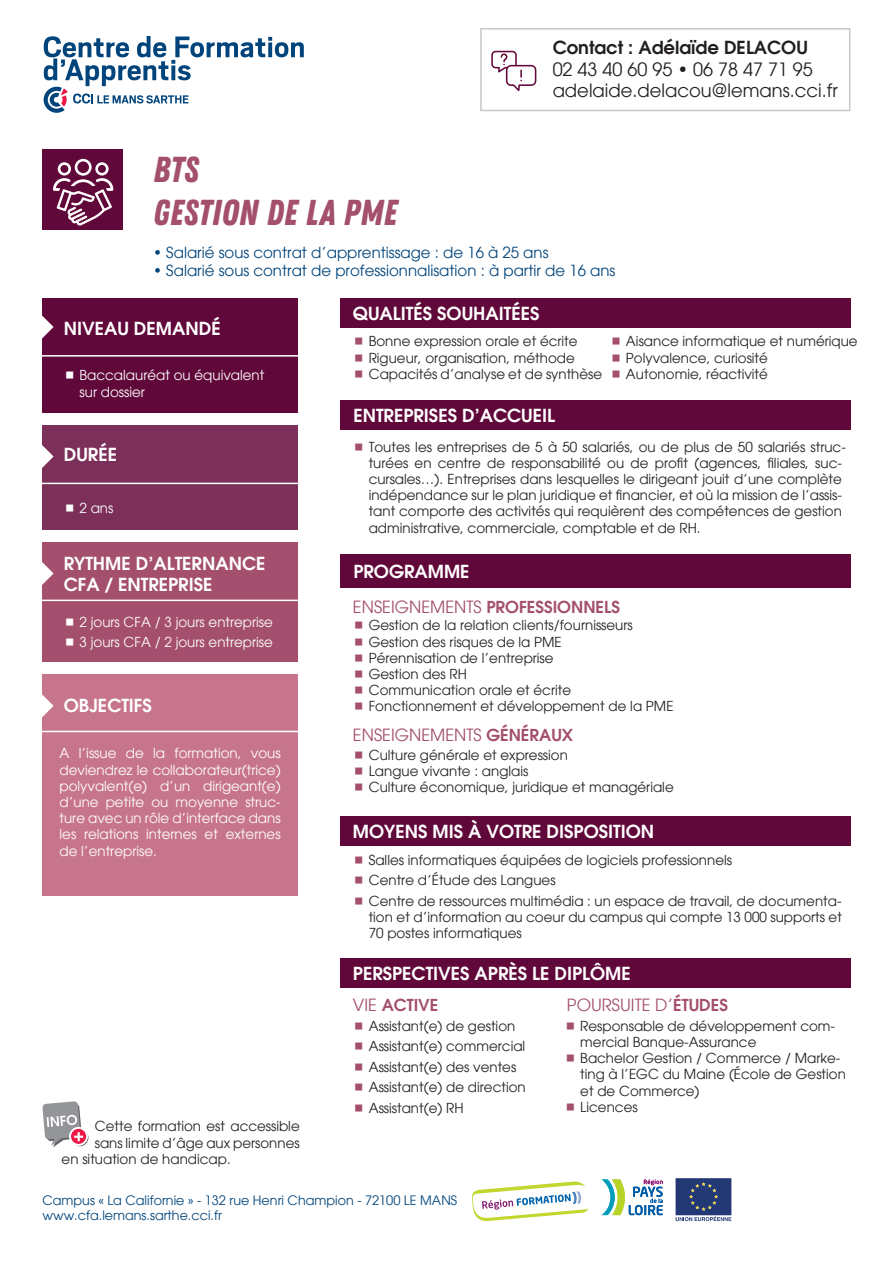
<style>
.page{position:relative;width:893px;height:1263px;background:#fff}
.page>*{position:absolute;margin:0;border:0;box-sizing:border-box;transform-origin:0 0}
.t1{font:36px/43.2px "Zing Rust Demo Base";color:#a34f6d}
.t2{font:600 18px/21.6px "Avant Garde";color:#fff}
.t3{font:18px/21.6px "Avant Garde";color:#231f20}
.t4{font:600 18px "Avant Garde";color:#231f20}
.t5{font:16.5px "Avant Garde";color:#a34f6d}
.t6{font:600 16.5px "Avant Garde";color:#a34f6d}
.t7{font:15px "Avant Garde";color:#00447b}
.t8{font:13.5px/16.2px "Avant Garde";color:#231f20}
.t9{font:13.5px/16.2px "Avant Garde";color:#fff}
.t10{font:12.75px/15.3px "Avant Garde";color:#00447b}
.s1{font-weight:400}
.s2{font-weight:600}
</style>
<div class="page">
<svg style="left:44px;top:36px;width:260px;height:77px"></svg>
<div style="left:43px;top:298px;width:255px;height:114px;background:#61083b"></div>
<hr style="left:21px;top:355px;width:278px;height:2px;background:#fff">
<svg style="left:42px;top:315px;width:12px;height:24px"></svg>
<div style="left:43px;top:425px;width:255px;height:104px;background:#7c2f59"></div>
<hr style="left:21px;top:483px;width:278px;height:1px;background:#fff">
<svg style="left:42px;top:444px;width:12px;height:25px"></svg>
<div style="left:43px;top:542px;width:255px;height:119px;background:#a34f6d"></div>
<hr style="left:21px;top:600px;width:278px;height:1px;background:#fff">
<svg style="left:42px;top:561px;width:12px;height:24px"></svg>
<div style="left:43px;top:674px;width:255px;height:221px;background:#c7758d"></div>
<hr style="left:21px;top:731px;width:278px;height:1px;background:#fff">
<svg style="left:42px;top:694px;width:12px;height:24px"></svg>
<div style="left:340px;top:298px;width:510px;height:29px;background:#61083b"></div>
<div style="left:340px;top:816px;width:510px;height:30px;background:#61083b"></div>
<div style="left:340px;top:958px;width:510px;height:30px;background:#61083b"></div>
<div style="left:340px;top:400px;width:510px;height:29px;background:#61083b"></div>
<div style="left:340px;top:554px;width:510px;height:33px;background:#61083b"></div>
<div style="left:71px;top:1129px;width:17px;height:17px;background:#737375;border-radius:50%"></div>
<svg style="left:70px;top:1128px;width:17px;height:17px"></svg>
<div style="left:69px;top:1127px;width:19px;height:19px;border:2px solid #fff;border-radius:50%"></div>
<svg style="left:42px;top:1101px;width:41px;height:46px"></svg>
<svg style="left:472px;top:1181px;width:117px;height:40px"></svg>
<svg style="left:602px;top:1179px;width:61px;height:36px"></svg>
<svg style="left:676px;top:1178px;width:55px;height:43px;background:#3e5081"></svg>
<svg style="left:491px;top:51px;width:45px;height:40px"></svg>
<div style="left:480px;top:28px;width:370px;height:83px;border:2px solid #c7c8ca"></div>
<div style="left:43px;top:149px;width:80px;height:81px;background:#61083b"></div>
<svg style="left:53px;top:159px;width:60px;height:67px"></svg>
<h1 class="t1" style="left:153px;top:148px;width:245px">BTS<br>GESTION DE LA PME</h1>
<h2 class="t4" style="left:553px;top:35px;width:257px">Contact : Adélaïde DELACOU</h2>
<h2 class="t3" style="left:553px;top:58px;width:287px">02 43 40 60 95 • 06 78 47 71 95 adelaide.delacou@lemans.cci.fr</h2>
<p class="t7" style="left:153px;top:243px;width:397px">• Salarié sous contrat d’apprentissage : de 16 à 25 ans</p>
<p class="t7" style="left:153px;top:261px;width:464px">• Salarié sous contrat de professionnalisation : à partir de 16 ans</p>
<h2 class="t2" style="left:64px;top:317px;width:158px">NIVEAU DEMANDÉ</h2>
<p class="t9" style="left:80px;top:367px;width:186px">Baccalauréat ou équivalent sur dossier</p>
<h2 class="t2" style="left:353px;top:302px;width:188px">QUALITÉS SOUHAITÉES</h2>
<p class="t8" style="left:369px;top:333px;width:235px">Bonne expression orale et écrite<br>Rigueur, organisation, méthode<br>Capacités d’analyse et de synthèse</p>
<h2 class="t2" style="left:353px;top:404px;width:203px">ENTREPRISES D’ACCUEIL</h2>
<p class="t8" style="left:626px;top:333px;width:233px">Aisance informatique et numérique<br>Polyvalence, curiosité<br>Autonomie, réactivité</p>
<h2 class="t2" style="left:64px;top:443px;width:55px">DURÉE</h2>
<p class="t9" style="left:80px;top:500px;width:35px">2 ans</p>
<h2 class="t2" style="left:64px;top:552px;width:203px">RYTHME D’ALTERNANCE<br>CFA / ENTREPRISE</h2>
<p class="t9" style="left:80px;top:612px;width:195px;line-height:20.4px">2 jours CFA / 3 jours entreprise<br>3 jours CFA / 2 jours entreprise</p>
<h2 class="t2" style="left:64px;top:694px;width:90px">OBJECTIFS</h2>
<p class="t9" style="left:60px;top:745px;width:223px;text-align:justify">A l’issue de la formation, vous deviendrez le collaborateur(trice) polyvalent(e) d’un dirigeant(e) d’une petite ou moyenne struc&shy;ture avec un rôle d’interface dans les relations internes et externes de l’entreprise.</p>
<p class="t8" style="left:369px;top:438px;width:479px">Toutes les entreprises de 5 à 50 salariés, ou de plus de 50 salariés struc&shy;turées en centre de responsabilité ou de profit (agences, filiales, suc&shy;cursales…). Entreprises dans lesquelles le dirigeant jouit d’une complète indépendance sur le plan juridique et financier, et où la mission de l’assis&shy;tant comporte des activités qui requièrent des compétences de gestion administrative, commerciale, comptable et de RH.</p>
<h2 class="t2" style="left:353px;top:560px;width:118px">PROGRAMME</h2>
<p class="t6" style="left:353px;top:596px;width:269px"><span class="s1">ENSEIGNEMENTS</span> PROFESSIONNELS</p>
<p class="t8" style="left:369px;top:617px;width:306px">Gestion de la relation clients/fournisseurs<br>Gestion des risques de la PME<br>Pérennisation de l’entreprise<br>Gestion des RH<br>Communication orale et écrite<br>Fonctionnement et développement de la PME</p>
<p class="t8" style="left:369px;top:747px;width:307px">Culture générale et expression<br>Langue vivante : anglais<br>Culture économique, juridique et managériale</p>
<p class="t5" style="left:353px;top:724px;width:222px">ENSEIGNEMENTS <span class="s2">GÉNÉRAUX</span></p>
<h2 class="t2" style="left:353px;top:820px;width:303px">MOYENS MIS À VOTRE DISPOSITION</h2>
<p class="t8" style="left:369px;top:850px;width:474px;line-height:20.4px">Salles informatiques équipées de logiciels professionnels<br>Centre d’Étude des Langues<br>Centre de ressources multimédia : un espace de travail, de documenta-</p>
<p class="t8" style="left:369px;top:909px;width:475px">tion et d’information au coeur du campus qui compte 13 000 supports et<br>70 postes informatiques</p>
<h2 class="t2" style="left:353px;top:962px;width:279px">PERSPECTIVES APRÈS LE DIPLÔME</h2>
<p class="t6" style="left:353px;top:994px;width:87px"><span class="s1">VIE</span> ACTIVE</p>
<p class="t5" style="left:567px;top:995px;width:162px">POURSUITE D’<span class="s2">ÉTUDES</span></p>
<p class="t8" style="left:369px;top:1015px;width:159px;line-height:20.4px">Assistant(e) de gestion<br>Assistant(e) commercial<br>Assistant(e) des ventes<br>Assistant(e) de direction<br>Assistant(e) RH</p>
<p class="t8" style="left:580px;top:1017px;width:267px">Responsable de développement com&shy;mercial Banque-Assurance<br>Bachelor Gestion / Commerce / Marke&shy;ting à l’EGC du Maine (École de Gestion et de Commerce)<br>Licences</p>
<p class="t8" style="left:95px;top:1118px;width:206px">Cette formation est accessible</p>
<p class="t8" style="left:95px;top:1134px;width:206px">sans limite d’âge aux personnes</p>
<p class="t8" style="left:62px;top:1151px;width:171px">en situation de handicap.</p>
<p class="t10" style="left:43px;top:1192px;width:416px">Campus « La Californie » - 132 rue Henri Champion - 72100 LE MANS www.cfa.lemans.sarthe.cci.fr</p>
</div>
